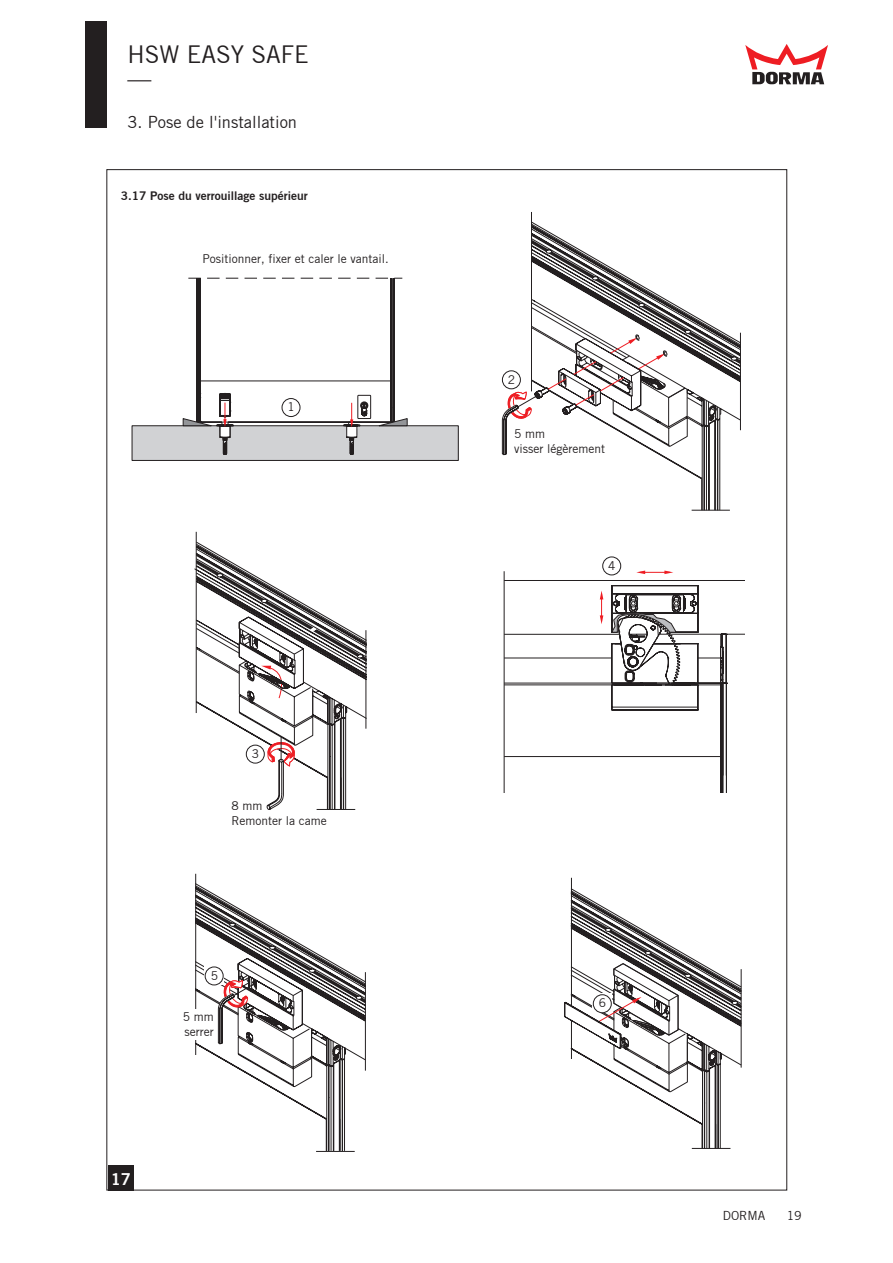
<style>
.page{position:relative;width:893px;height:1263px;background:#fff}
.page>*{position:absolute;margin:0;border:0;box-sizing:border-box;transform-origin:0 0}
.t1{font:24px/24px "Trade Gothic";color:#231f20}
.t2{font:16.5px "Trade Gothic";color:#231f20}
.t3{font:16.5px "Trade Gothic Bold Two";color:#fff}
.t4{font:12.3px "Trade Gothic";color:#231f20}
.t5{font:12px/15px "Trade Gothic";color:#231f20}
.t6{font:12px "Trade Gothic Bold Two";color:#231f20}
</style>
<div class="page">
<div style="left:85px;top:21px;width:21px;height:107px;background:#231f20"></div>
<svg style="left:745px;top:44px;width:83px;height:40px"></svg>
<div style="left:108px;top:1166px;width:25px;height:25px;background:#231f20"></div>
<div style="left:132px;top:426px;width:326px;height:34px;background:#d1d2d4"></div>
<div style="left:132px;top:426px;width:326px;height:35px;border:1px solid #231f20"></div>
<svg style="left:183px;top:278px;width:224px;height:177px"></svg>
<div style="left:358px;top:395px;width:13px;height:24px;border:1px solid #231f20"></div>
<svg style="left:502px;top:212px;width:239px;height:244px"></svg>
<svg style="left:196px;top:532px;width:170px;height:278px"></svg>
<svg style="left:507px;top:327px;width:229px;height:465px"></svg>
<hr style="left:504px;top:571px;width:1px;height:221px;background:#231f20">
<hr style="left:832px;top:571px;width:1px;height:72px;background:#231f20">
<hr style="left:504px;top:860px;width:232px;height:1px;background:#231f20">
<svg style="left:196px;top:883px;width:169px;height:268px"></svg>
<svg style="left:218px;top:958px;width:94px;height:129px"></svg>
<hr style="left:316px;top:1151px;width:39px;height:1px;background:#231f20">
<hr style="left:365px;top:972px;width:1px;height:99px;background:#231f20">
<hr style="left:195px;top:874px;width:1px;height:181px;background:#231f20">
<svg style="left:564px;top:877px;width:178px;height:272px"></svg>
<div style="left:133px;top:1009px;width:81px;height:31px;background:#fff"></div>
<svg style="left:281px;top:397px;width:20px;height:20px"></svg>
<div style="left:282px;top:398px;width:18px;height:19px;border:1px solid #231f20;border-radius:50%"></div>
<svg style="left:501px;top:369px;width:20px;height:20px"></svg>
<div style="left:502px;top:371px;width:19px;height:18px;border:1px solid #231f20;border-radius:50%"></div>
<svg style="left:245px;top:744px;width:20px;height:20px"></svg>
<div style="left:246px;top:745px;width:19px;height:18px;border:1px solid #231f20;border-radius:50%"></div>
<svg style="left:601px;top:555px;width:20px;height:20px"></svg>
<div style="left:602px;top:557px;width:19px;height:18px;border:1px solid #231f20;border-radius:50%"></div>
<svg style="left:204px;top:965px;width:20px;height:20px"></svg>
<div style="left:205px;top:967px;width:18px;height:18px;border:1px solid #231f20;border-radius:50%"></div>
<div style="left:592px;top:993px;width:20px;height:20px;background:#fff"></div>
<div style="left:593px;top:994px;width:19px;height:19px;border:1px solid #231f20;border-radius:50%"></div>
<h1 class="t1" style="left:128px;top:42px;width:183px">HSW EASY SAFE —</h1>
<h2 class="t2" style="left:128px;top:112px;width:171px">3. Pose de l'installation</h2>
<p class="t6" style="left:121px;top:188px;width:188px">3.17 Pose du verrouillage supérieur</p>
<p class="t5" style="left:203px;top:251px;width:188px">Positionner, fixer et caler le vantail.</p>
<p class="t5" style="left:288px;top:399px;width:9px">1</p>
<p class="t5" style="left:252px;top:746px;width:9px">3</p>
<p class="t5" style="left:232px;top:798px;width:97px">8 mm<br>Remonter la came</p>
<p class="t5" style="left:211px;top:968px;width:9px">5</p>
<p class="t5" style="left:183px;top:1009px;width:32px">5 mm serrer</p>
<h2 class="t3" style="left:111px;top:1169px;width:22px">17</h2>
<p class="t5" style="left:508px;top:372px;width:9px">2</p>
<p class="t5" style="left:514px;top:426px;width:92px">5 mm<br>visser légèrement</p>
<p class="t5" style="left:608px;top:558px;width:9px">4</p>
<p class="t5" style="left:599px;top:995px;width:9px">6</p>
<p class="t4" style="left:723px;top:1208px;width:44px">DORMA</p>
<p class="t4" style="left:787px;top:1208px;width:17px">19</p>
</div>
